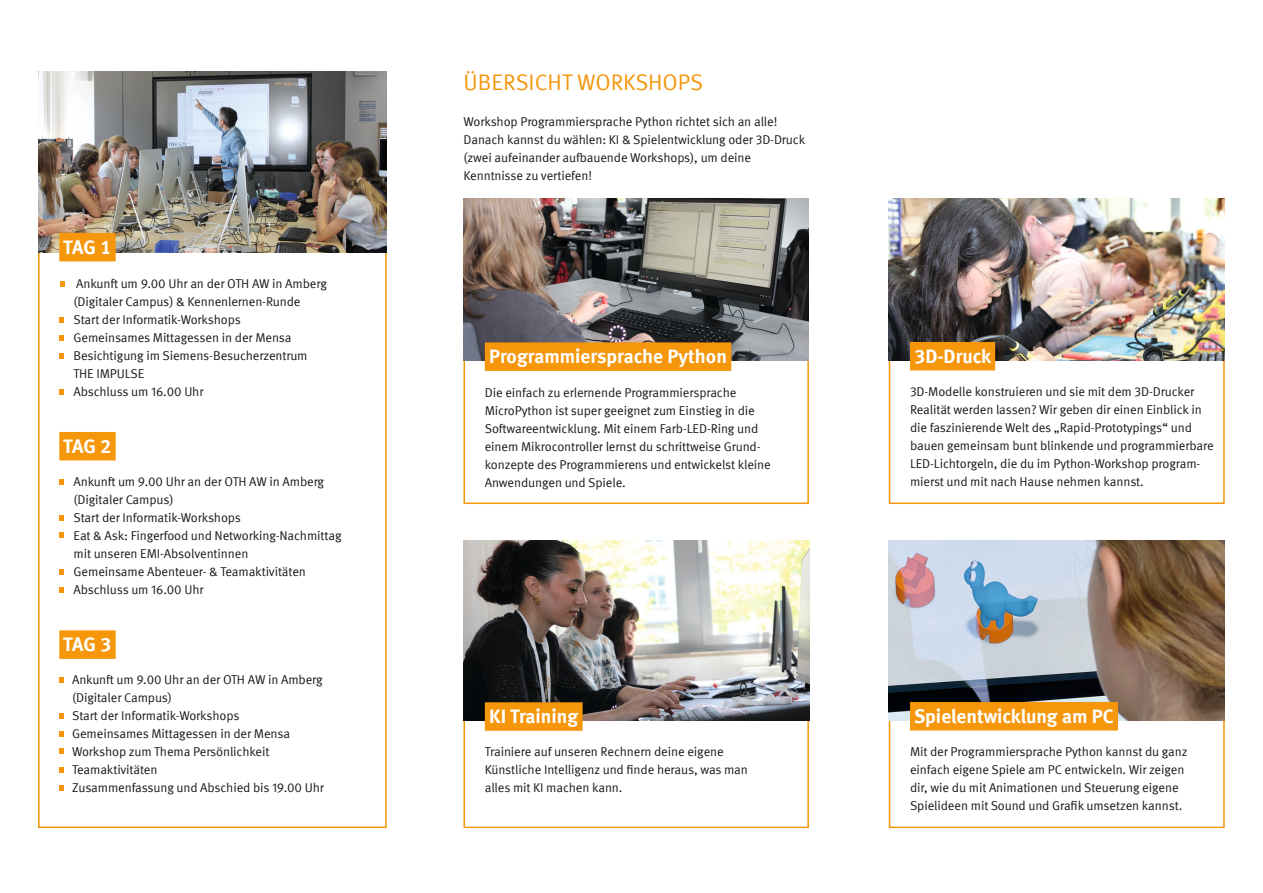
<style>
.page{position:relative;width:1263px;height:893px;background:#fff}
.page>*{position:absolute;margin:0;border:0;box-sizing:border-box;transform-origin:0 0}
.t1{font:22.5px "Meta OT";color:#f5960b}
.t2{font:19.5px "Meta Bold LF";color:#fff}
.t3{font:12.75px/18px "Meta OT";letter-spacing:-.01em;color:#171818}
</style>
<div class="page">
<div style="left:38px;top:205px;width:349px;height:623px;border:2px solid #f5960b"></div>
<svg style="left:60px;top:281px;width:4px;height:5px"></svg>
<svg style="left:59px;top:335px;width:5px;height:5px"></svg>
<svg style="left:59px;top:353px;width:5px;height:5px"></svg>
<svg style="left:59px;top:317px;width:5px;height:5px"></svg>
<svg style="left:59px;top:570px;width:5px;height:5px"></svg>
<svg style="left:59px;top:479px;width:5px;height:5px"></svg>
<svg style="left:59px;top:515px;width:5px;height:5px"></svg>
<svg style="left:59px;top:533px;width:5px;height:5px"></svg>
<img style="left:38px;top:72px;width:349px;height:180px">
<svg style="left:59px;top:677px;width:5px;height:5px"></svg>
<svg style="left:59px;top:731px;width:5px;height:5px"></svg>
<svg style="left:59px;top:713px;width:5px;height:5px"></svg>
<svg style="left:59px;top:767px;width:5px;height:5px"></svg>
<div style="left:59px;top:233px;width:57px;height:28px;background:#f5960b"></div>
<div style="left:59px;top:630px;width:57px;height:29px;background:#f5960b"></div>
<div style="left:889px;top:690px;width:336px;height:138px;border:2px solid #f5960b"></div>
<img style="left:889px;top:540px;width:336px;height:180px">
<div style="left:889px;top:325px;width:336px;height:179px;border:2px solid #f5960b"></div>
<img style="left:889px;top:198px;width:336px;height:162px">
<img style="left:463px;top:198px;width:346px;height:162px">
<div style="left:910px;top:342px;width:85px;height:28px;background:#f5960b"></div>
<div style="left:910px;top:702px;width:208px;height:28px;background:#f5960b"></div>
<div style="left:485px;top:342px;width:246px;height:29px;background:#f5960b"></div>
<svg style="left:59px;top:749px;width:5px;height:5px"></svg>
<img style="left:463px;top:540px;width:346px;height:180px">
<div style="left:485px;top:702px;width:98px;height:29px;background:#f5960b"></div>
<svg style="left:59px;top:785px;width:5px;height:5px"></svg>
<div style="left:59px;top:432px;width:57px;height:28px;background:#f5960b"></div>
<svg style="left:59px;top:389px;width:5px;height:5px"></svg>
<svg style="left:59px;top:587px;width:5px;height:6px"></svg>
<h2 class="t2" style="left:63px;top:236px;width:49px">TAG 1</h2>
<p class="t3" style="left:73px;top:275px;width:255px">Ankunft um 9.00 Uhr an der OTH AW in Amberg (Digitaler Campus) &amp; Kennenlernen-Runde Start der Informatik-Workshops<br>Gemeinsames Mittagessen in der Mensa Besichtigung im Siemens-Besucherzentrum THE IMPULSE<br>Abschluss um 16.00 Uhr</p>
<h2 class="t2" style="left:63px;top:435px;width:49px">TAG 2</h2>
<p class="t3" style="left:74px;top:473px;width:269px">Ankunft um 9.00 Uhr an der OTH AW in Amberg (Digitaler Campus)<br>Start der Informatik-Workshops<br>Eat &amp; Ask: Fingerfood und Networking-Nachmittag mit unseren EMI-Absolventinnen<br>Gemeinsame Abenteuer- &amp; Teamaktivitäten Abschluss um 16.00 Uhr</p>
<h2 class="t2" style="left:63px;top:633px;width:49px">TAG 3</h2>
<p class="t3" style="left:72px;top:670px;width:253px">Ankunft um 9.00 Uhr an der OTH AW in Amberg (Digitaler Campus)<br>Start der Informatik-Workshops<br>Gemeinsames Mittagessen in der Mensa<br>Workshop zum Thema Persönlichkeit<br>Teamaktivitäten<br>Zusammenfassung und Abschied bis 19.00 Uhr</p>
<h1 class="t1" style="left:464px;top:69px;width:241px">ÜBERSICHT WORKSHOPS</h1>
<p class="t3" style="left:463px;top:113px;width:343px">Workshop Programmiersprache Python richtet sich an alle!<br>Danach kannst du wählen: KI &amp; Spielentwicklung oder 3D-Druck (zwei aufeinander aufbauende Workshops), um deine Kenntnisse zu vertiefen!</p>
<h2 class="t2" style="left:489px;top:345px;width:239px">Programmiersprache Python</h2>
<p class="t3" style="left:485px;top:383px;width:287px">Die einfach zu erlernende Programmiersprache MicroPython ist super geeignet zum Einstieg in die Softwareentwicklung. Mit einem Farb-LED-Ring und einem Mikrocontroller lernst du schrittweise Grund&shy;konzepte des Programmierens und entwickelst kleine Anwendungen und Spiele.</p>
<h2 class="t2" style="left:489px;top:705px;width:90px">KI Training</h2>
<p class="t3" style="left:485px;top:743px;width:265px">Trainiere auf unseren Rechnern deine eigene<br>Künstliche Intelligenz und finde heraus, was man alles mit KI machen kann.</p>
<h2 class="t2" style="left:914px;top:345px;width:78px">3D-Druck</h2>
<p class="t3" style="left:910px;top:382px;width:305px">3D-Modelle konstruieren und sie mit dem 3D-Drucker Realität werden lassen? Wir geben dir einen Einblick in die faszinierende Welt des „Rapid-Prototypings“ und bauen gemeinsam bunt blinkende und programmierbare LED-Lichtorgeln, die du im Python-Workshop program&shy;mierst und mit nach Hause nehmen kannst.</p>
<h2 class="t2" style="left:914px;top:705px;width:201px">Spielentwicklung am PC</h2>
<p class="t3" style="left:910px;top:743px;width:279px">Mit der Programmiersprache Python kannst du ganz einfach eigene Spiele am PC entwickeln. Wir zeigen dir, wie du mit Animationen und Steuerung eigene Spielideen mit Sound und Grafik umsetzen kannst.</p>
</div>
